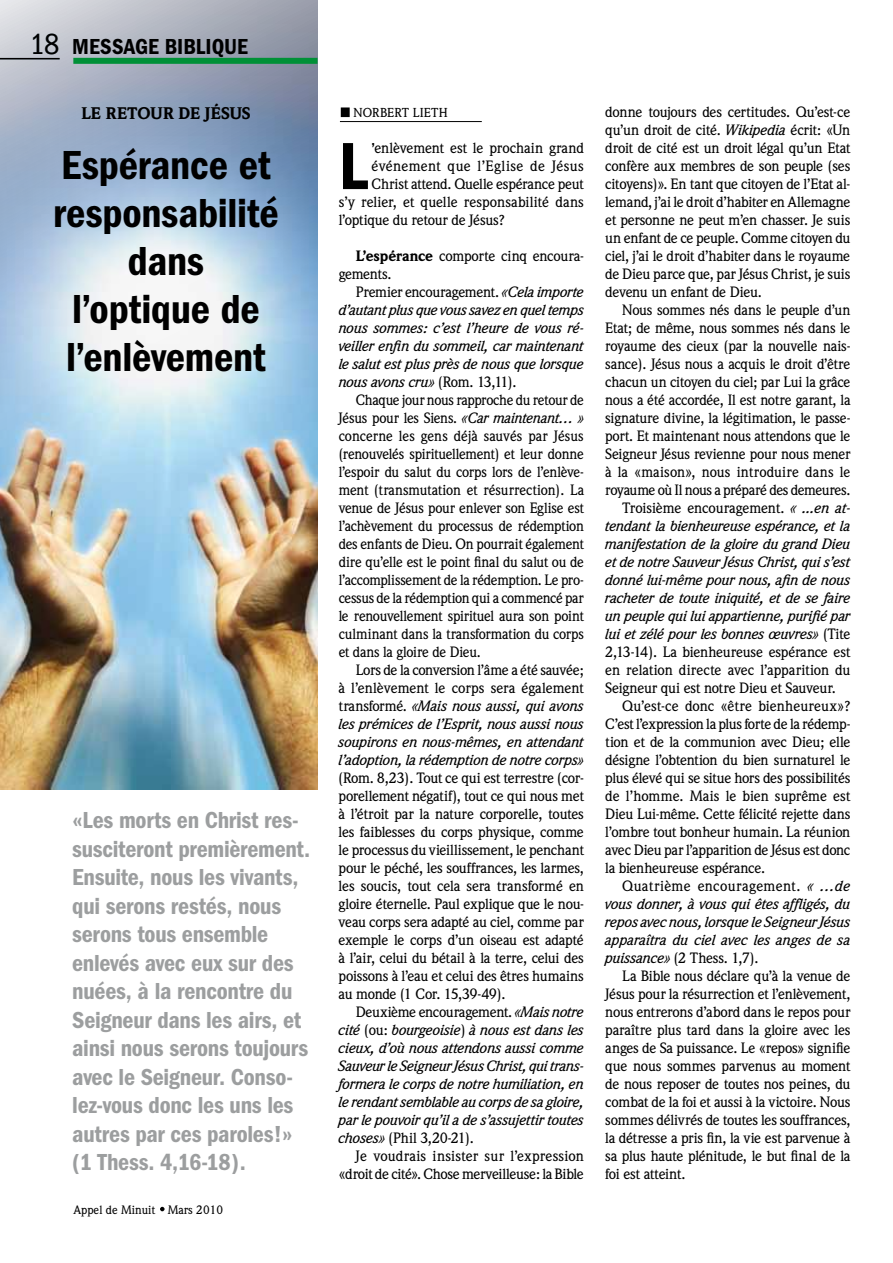
<style>
.page{position:relative;width:893px;height:1263px;background:#fff}
.page>*{position:absolute;margin:0;border:0;box-sizing:border-box;transform-origin:0 0}
.t1{font:600 condensed 69px "Franklin Gothic";color:#000}
.t2{font:600 condensed 42px/48px "Franklin Gothic";letter-spacing:-.005em;color:#000;text-align:center}
.t3{font:600 condensed 24px/28.5px "Franklin Gothic";letter-spacing:-.01em;color:#9c9e9f}
.t4{font:600 condensed 22.5px "Franklin Gothic";color:#000}
.t5{font:900 16.5px "Weidemann";letter-spacing:.025em;color:#000}
.t6{font:500 14.7px/18px "Weidemann";letter-spacing:-.01em;color:#000;text-align:justify}
.t7{font:italic 500 14.7px/18px "Weidemann";letter-spacing:-.015em;color:#000;text-align:justify}
.t8{font:500 14.7px "Weidemann";letter-spacing:.015em;color:#000}
.t9{font:500 14.7px "Weidemann";letter-spacing:.02em;color:#000}
.t10{font:500 14.7px "Weidemann";letter-spacing:.025em;color:#000}
.t11{font:500 12.75px "Weidemann";letter-spacing:.015em;color:#000}
.t12{font:500 12px "Weidemann";color:#000}
.s1{font-weight:400;font-size:30px;color:#849aa5}
.s2{font-family:"Franklin Gothic";font-weight:600;font-stretch:condensed;font-size:15px}
.s3{font-weight:900}
.s4{font-style:normal}
.s5{font-style:italic}
</style>
<div class="page">
<img style="left:0;top:0;width:317px;height:789px">
<div style="left:73px;top:58px;width:244px;height:6px;background:#009037"></div>
<hr style="left:0;top:58px;width:60px;height:1px;background:#000">
<svg style="left:160px;top:1207px;width:5px;height:4px"></svg>
<div style="left:341px;top:107px;width:9px;height:10px;background:#000"></div>
<hr style="left:340px;top:121px;width:142px;height:1px;background:#000">
<h3 class="t4" style="left:30px;top:34px;width:220px"><span class="s1">18</span> Message biblique</h3>
<p class="t5" style="left:81px;top:103px;width:171px">LE RETOUR DE JÉSUS</p>
<h2 class="t2" style="left:53px;top:142px;width:227px">Espérance et responsabilité dans<br>l’optique de l’enlèvement</h2>
<p class="t3" style="left:72px;top:806px;width:240px">«Les morts en Christ res&shy;susciteront premièrement.<br>Ensuite, nous les vivants, qui serons restés, nous serons tous ensemble enlevés avec eux sur des nuées, à la rencontre du<br>Seigneur dans les airs, et ainsi nous serons toujours avec le Seigneur. Conso&shy;lez-vous donc les uns les autres par ces paroles!» (1 Thess. 4,16-18).</p>
<p class="t12" style="left:73px;top:1203px;width:151px">Appel de Minuit Mars 2010</p>
<p class="t11" style="left:354px;top:105px;width:96px">Norbert Lieth</p>
<h1 class="t1" style="left:339px;top:127px;width:26px">L</h1>
<p class="t6" style="left:371px;top:139px;width:214px"><span class="s2">’</span>enlèvement est le prochain grand</p>
<p class="t9" style="left:371px;top:157px;width:214px">événement que l’Eglise de Jésus</p>
<p class="t6" style="left:371px;top:175px;width:214px">Christ attend. Quelle espérance peut</p>
<p class="t6" style="left:339px;top:193px;width:247px">s’y relier, et quelle responsabilité dans</p>
<p class="t6" style="left:339px;top:211px;width:168px">l’optique du retour de Jésus?</p>
<p class="t6" style="left:339px;top:247px;width:247px;text-indent:17px"><span class="s3">L’ESPÉRANCE</span> comporte cinq encoura&shy;gements.</p>
<p class="t7" style="left:339px;top:283px;width:247px;text-indent:17px"><span class="s4">Premier encouragement.</span> «Cela importe d’autant plus que vous savez en quel temps nous sommes: c’est l’heure de vous ré&shy;veiller enfin du sommeil, car maintenant le salut est plus près de nous que lorsque nous avons cru» <span class="s4">(Rom. 13,11).</span></p>
<p class="t6" style="left:339px;top:391px;width:247px;text-indent:17px">Chaque jour nous rapproche du retour de Jésus pour les Siens. <span class="s5">«Car maintenant… » </span>concerne les gens déjà sauvés par Jésus (renouvelés spirituellement) et leur donne l’espoir du salut du corps lors de l’enlève&shy;ment (transmutation et résurrection). La venue de Jésus pour enlever son Eglise est l’achèvement du processus de rédemption des enfants de Dieu. On pourrait également dire qu’elle est le point final du salut ou de l’accomplissement de la rédemption. Le pro&shy;cessus de la rédemption qui a commencé par le renouvellement spirituel aura son point culminant dans la transformation du corps et dans la gloire de Dieu.</p>
<p class="t7" style="left:339px;top:661px;width:247px;text-indent:17px"><span class="s4">Lors de la conversion l’âme a été sauvée; à l’enlèvement le corps sera également transformé.</span> «Mais nous aussi, qui avons les prémices de l’Esprit, nous aussi nous soupirons en nous-mêmes, en attendant l’adoption, la rédemption de notre corps»</p>
<p class="t6" style="left:339px;top:769px;width:247px">(Rom. 8,23). Tout ce qui est terrestre (cor&shy;porellement négatif), tout ce qui nous met à l’étroit par la nature corporelle, toutes les faiblesses du corps physique, comme le processus du vieillissement, le penchant pour le péché, les souffrances, les larmes, les soucis, tout cela sera transformé en gloire éternelle. Paul explique que le nou&shy;veau corps sera adapté au ciel, comme par exemple le corps d’un oiseau est adapté à l’air, celui du bétail à la terre, celui des poissons à l’eau et celui des êtres humains au monde (1 Cor. 15,39-49).</p>
<p class="t7" style="left:339px;top:1003px;width:247px;text-indent:17px"><span class="s4">Deuxième encouragement.</span> «Mais notre cité <span class="s4">(ou:</span> bourgeoisie<span class="s4">)</span> à nous est dans les cieux, d’où nous attendons aussi comme Sauveur le Seigneur Jésus Christ, qui trans&shy;formera le corps de notre humiliation, en le rendant semblable au corps de sa gloire, par le pouvoir qu’il a de s’assujettir toutes choses» <span class="s4">(Phil 3,20-21).</span></p>
<p class="t6" style="left:339px;top:1147px;width:247px;text-align:right">Je voudrais insister sur l’expression «droit de cité». Chose merveilleuse: la Bible</p>
<p class="t6" style="left:605px;top:103px;width:247px">donne toujours des certitudes. Qu’est-ce qu’un droit de cité. <span class="s5">Wikipedia</span> écrit: «Un droit de cité est un droit légal qu’un Etat confère aux membres de son peuple (ses citoyens)». En tant que citoyen de l’Etat al&shy;lemand, j’ai le droit d’habiter en Allemagne et personne ne peut m’en chasser. Je suis un enfant de ce peuple. Comme citoyen du ciel, j’ai le droit d’habiter dans le royaume de Dieu parce que, par Jésus Christ, je suis devenu un enfant de Dieu.</p>
<p class="t6" style="left:622px;top:301px;width:230px">Nous sommes nés dans le peuple d’un</p>
<p class="t6" style="left:605px;top:319px;width:247px">Etat; de même, nous sommes nés dans le</p>
<p class="t6" style="left:605px;top:337px;width:247px">royaume des cieux (par la nouvelle nais-</p>
<p class="t6" style="left:605px;top:355px;width:247px">sance). Jésus nous a acquis le droit d’être</p>
<p class="t6" style="left:605px;top:373px;width:247px">chacun un citoyen du ciel; par Lui la grâce</p>
<p class="t6" style="left:605px;top:391px;width:247px">nous a été accordée, Il est notre garant, la</p>
<p class="t6" style="left:605px;top:409px;width:247px">signature divine, la légitimation, le passe-</p>
<p class="t6" style="left:605px;top:427px;width:247px">port. Et maintenant nous attendons que le</p>
<p class="t6" style="left:605px;top:445px;width:247px">Seigneur Jésus revienne pour nous mener</p>
<p class="t8" style="left:605px;top:463px;width:247px">à la «maison», nous introduire dans le</p>
<p class="t6" style="left:605px;top:481px;width:247px">royaume où Il nous a préparé des demeures.</p>
<p class="t6" style="left:622px;top:499px;width:230px">Troisième encouragement. <span class="s5">« ...en at-</span></p>
<p class="t7" style="left:605px;top:517px;width:247px">tendant la bienheureuse espérance, et la</p>
<p class="t7" style="left:605px;top:535px;width:247px">manifestation de la gloire du grand Dieu</p>
<p class="t7" style="left:605px;top:553px;width:247px">et de notre Sauveur Jésus Christ, qui s’est</p>
<p class="t7" style="left:605px;top:571px;width:247px">donné lui-même pour nous, afin de nous</p>
<p class="t7" style="left:605px;top:589px;width:247px">racheter de toute iniquité, et de se faire</p>
<p class="t7" style="left:605px;top:607px;width:247px">un peuple qui lui appartienne, purifié par</p>
<p class="t7" style="left:605px;top:625px;width:247px">lui et zélé pour les bonnes œuvres» <span class="s4">(Tite</span></p>
<p class="t6" style="left:605px;top:643px;width:247px">2,13-14). La bienheureuse espérance est</p>
<p class="t6" style="left:605px;top:661px;width:247px">en relation directe avec l’apparition du</p>
<p class="t6" style="left:605px;top:679px;width:232px">Seigneur qui est notre Dieu et Sauveur.</p>
<p class="t8" style="left:622px;top:697px;width:230px">Qu’est-ce donc «être bienheureux»?</p>
<p class="t6" style="left:605px;top:715px;width:247px">C’est l’expression la plus forte de la rédemp-</p>
<p class="t6" style="left:605px;top:733px;width:247px">tion et de la communion avec Dieu; elle</p>
<p class="t6" style="left:605px;top:751px;width:247px">désigne l’obtention du bien surnaturel le</p>
<p class="t6" style="left:605px;top:769px;width:247px">plus élevé qui se situe hors des possibilités</p>
<p class="t6" style="left:605px;top:787px;width:247px">de l’homme. Mais le bien suprême est</p>
<p class="t6" style="left:605px;top:805px;width:247px">Dieu Lui-même. Cette félicité rejette dans</p>
<p class="t6" style="left:605px;top:823px;width:247px">l’ombre tout bonheur humain. La réunion</p>
<p class="t6" style="left:605px;top:841px;width:247px">avec Dieu par l’apparition de Jésus est donc</p>
<p class="t6" style="left:605px;top:859px;width:161px">la bienheureuse espérance.</p>
<p class="t10" style="left:622px;top:877px;width:230px">Quatrième encouragement. <span class="s5">« …de</span></p>
<p class="t7" style="left:605px;top:895px;width:247px">vous donner, à vous qui êtes affligés, du</p>
<p class="t7" style="left:605px;top:913px;width:247px">repos avec nous, lorsque le Seigneur Jésus</p>
<p class="t7" style="left:605px;top:931px;width:247px">apparaîtra du ciel avec les anges de sa</p>
<p class="t6" style="left:605px;top:949px;width:155px"><span class="s5">puissance»</span> (2 Thess. 1,7).</p>
<p class="t6" style="left:622px;top:967px;width:230px">La Bible nous déclare qu’à la venue de</p>
<p class="t6" style="left:605px;top:985px;width:247px">Jésus pour la résurrection et l’enlèvement,</p>
<p class="t6" style="left:605px;top:1003px;width:247px">nous entrerons d’abord dans le repos pour</p>
<p class="t6" style="left:605px;top:1021px;width:247px">paraître plus tard dans la gloire avec les</p>
<p class="t6" style="left:605px;top:1039px;width:247px">anges de Sa puissance. Le «repos» signifie</p>
<p class="t6" style="left:605px;top:1057px;width:247px">que nous sommes parvenus au moment</p>
<p class="t6" style="left:605px;top:1075px;width:247px">de nous reposer de toutes nos peines, du</p>
<p class="t6" style="left:605px;top:1093px;width:247px">combat de la foi et aussi à la victoire. Nous</p>
<p class="t6" style="left:605px;top:1111px;width:247px">sommes délivrés de toutes les souffrances,</p>
<p class="t6" style="left:605px;top:1129px;width:247px">la détresse a pris fin, la vie est parvenue à</p>
<p class="t6" style="left:605px;top:1147px;width:247px">sa plus haute plénitude, le but final de la</p>
<p class="t6" style="left:605px;top:1165px;width:82px">foi est atteint.</p>
</div>
